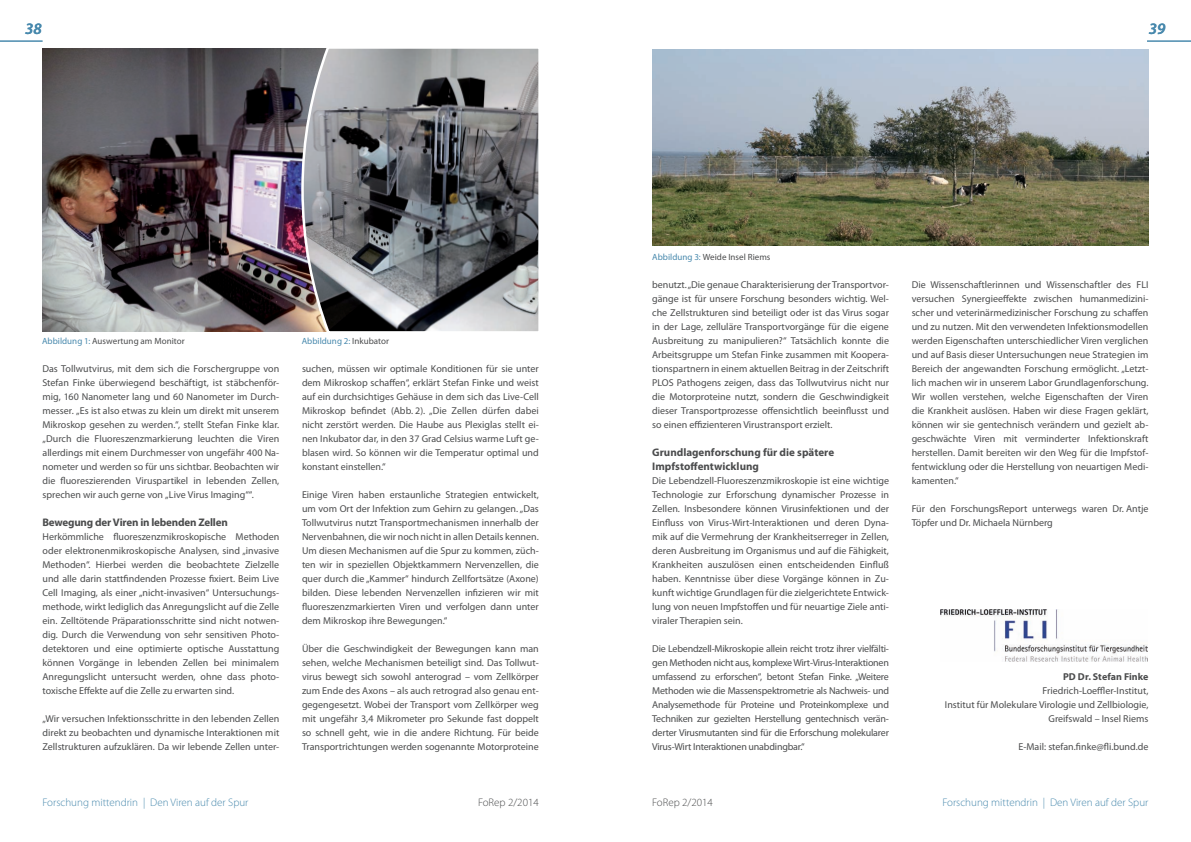
<style>
.page{position:relative;width:1191px;height:842px;background:#fff}
.page>*{position:absolute;margin:0;border:0;box-sizing:border-box;transform-origin:0 0}
.t1{font:italic 600 16px "Myriad Pro";color:#4889ad}
.t2{font:300 11px "Myriad Pro";color:#4889ad}
.t3{font:700 11px/14px "Myriad Pro";color:#4b4c4d}
.t4{font:700 11px "Myriad Pro";letter-spacing:-.02em;color:#4b4c4d}
.t5{font:300 11px "Myriad Pro";color:#4b4c4d}
.t6{font:10px/14px "Myriad Pro";color:#4b4c4d;text-align:justify}
.t7{font:700 10px "Myriad Pro";color:#4b4c4d}
.t8{font:9px "Myriad Pro";letter-spacing:.005em;color:#4b4c4d}
.t9{font:9px "Myriad Pro";letter-spacing:.005em;color:#4889ad}
.s1{color:#4889ad}
.s2{color:#4b4c4d}
</style>
<div class="page">
<hr style="left:0;top:41px;width:43px;height:1px;background:#4889ad">
<hr style="left:1147px;top:41px;width:44px;height:1px;background:#4889ad">
<img style="left:43px;top:49px;width:257px;height:282px">
<svg style="left:300px;top:48px;width:239px;height:284px;background:#77787b"></svg>
<img style="left:652px;top:50px;width:496px;height:196px">
<img style="left:940px;top:609px;width:208px;height:52px">
<h1 class="t1" style="left:25px;top:18px;width:18px">38</h1>
<h1 class="t1" style="left:1149px;top:18px;width:18px">39</h1>
<p class="t8" style="left:42px;top:335px;width:144px"><span class="s1">Abbildung 1:</span> Auswertung am Monitor</p>
<p class="t9" style="left:302px;top:335px;width:89px">Abbildung 2: <span class="s2">Inkubator</span></p>
<p class="t6" style="left:43px;top:361px;width:238px">Das Tollwutvirus, mit dem sich die Forschergruppe von Stefan Finke überwiegend beschäftigt, ist stäbchenför&shy;mig, 160 Nanometer lang und 60 Nanometer im Durch&shy;messer. „Es ist also etwas zu klein um direkt mit unserem Mikroskop gesehen zu werden.“, stellt Stefan Finke klar. „Durch die Fluoreszenzmarkierung leuchten die Viren allerdings mit einem Durchmesser von ungefähr 400 Na&shy;nometer und werden so für uns sichtbar. Beobachten wir die fluoreszierenden Viruspartikel in lebenden Zellen, sprechen wir auch gerne von „Live Virus Imaging““.</p>
<p class="t4" style="left:43px;top:515px;width:187px">Bewegung der Viren in lebenden Zellen</p>
<p class="t6" style="left:43px;top:529px;width:238px">Herkömmliche fluoreszenzmikroskopische Methoden oder elektronenmikroskopische Analysen, sind „invasive Methoden“. Hierbei werden die beobachtete Zielzelle und alle darin stattfindenden Prozesse fixiert. Beim Live Cell Imaging, als einer „nicht-invasiven“ Untersuchungs&shy;methode, wirkt lediglich das Anregungslicht auf die Zelle ein. Zelltötende Präparationsschritte sind nicht notwen&shy;dig. Durch die Verwendung von sehr sensitiven Photo&shy;detektoren und eine optimierte optische Ausstattung können Vorgänge in lebenden Zellen bei minimalem Anregungslicht untersucht werden, ohne dass photo&shy;toxische Effekte auf die Zelle zu erwarten sind.</p>
<p class="t6" style="left:43px;top:711px;width:238px">„Wir versuchen Infektionsschritte in den lebenden Zellen direkt zu beobachten und dynamische Interaktionen mit Zellstrukturen aufzuklären. Da wir lebende Zellen unter-</p>
<p class="t6" style="left:302px;top:361px;width:238px">suchen, müssen wir optimale Konditionen für sie unter dem Mikroskop schaffen“, erklärt Stefan Finke und weist auf ein durchsichtiges Gehäuse in dem sich das Live-Cell Mikroskop befindet (Abb. 2). „Die Zellen dürfen dabei nicht zerstört werden. Die Haube aus Plexiglas stellt ei&shy;nen Inkubator dar, in den 37 Grad Celsius warme Luft ge&shy;blasen wird. So können wir die Temperatur optimal und konstant einstellen.“</p>
<p class="t6" style="left:302px;top:487px;width:238px">Einige Viren haben erstaunliche Strategien entwickelt, um vom Ort der Infektion zum Gehirn zu gelangen. „Das Tollwutvirus nutzt Transportmechanismen innerhalb der Nervenbahnen, die wir noch nicht in allen Details kennen.<br>Um diesen Mechanismen auf die Spur zu kommen, züch&shy;ten wir in speziellen Objektkammern Nervenzellen, die quer durch die „Kammer“ hindurch Zellfortsätze (Axone) bilden. Diese lebenden Nervenzellen infizieren wir mit fluoreszenzmarkierten Viren und verfolgen dann unter dem Mikroskop ihre Bewegungen.“</p>
<p class="t6" style="left:302px;top:641px;width:238px">Über die Geschwindigkeit der Bewegungen kann man sehen, welche Mechanismen beteiligt sind. Das Tollwut&shy;virus bewegt sich sowohl anterograd – vom Zellkörper zum Ende des Axons – als auch retrograd also genau ent&shy;gegengesetzt. Wobei der Transport vom Zellkörper weg mit ungefähr 3,4 Mikrometer pro Sekunde fast doppelt so schnell geht, wie in die andere Richtung. Für beide Transportrichtungen werden sogenannte Motorproteine</p>
<p class="t8" style="left:652px;top:251px;width:120px"><span class="s1">Abbildung 3:</span> Weide Insel Riems</p>
<p class="t6" style="left:652px;top:277px;width:238px">benutzt. „Die genaue Charakterisierung der Transportvor&shy;gänge ist für unsere Forschung besonders wichtig. Wel&shy;che Zellstrukturen sind beteiligt oder ist das Virus sogar in der Lage, zelluläre Transportvorgänge für die eigene Ausbreitung zu manipulieren?“ Tatsächlich konnte die Arbeitsgruppe um Stefan Finke zusammen mit Koopera&shy;tionspartnern in einem aktuellen Beitrag in der Zeitschrift PLOS Pathogens zeigen, dass das Tollwutvirus nicht nur die Motorproteine nutzt, sondern die Geschwindigkeit dieser Transportprozesse offensichtlich beeinflusst und so einen effizienteren Virustransport erzielt.</p>
<p class="t3" style="left:652px;top:445px;width:183px">Grundlagenforschung für die spätere<br>Impfstoffentwicklung</p>
<p class="t6" style="left:652px;top:473px;width:238px">Die Lebendzell-Fluoreszenzmikroskopie ist eine wichtige Technologie zur Erforschung dynamischer Prozesse in Zellen. Insbesondere können Virusinfektionen und der Einfluss von Virus-Wirt-Interaktionen und deren Dyna&shy;mik auf die Vermehrung der Krankheitserreger in Zellen, deren Ausbreitung im Organismus und auf die Fähigkeit, Krankheiten auszulösen einen entscheidenden Einfluß haben. Kenntnisse über diese Vorgänge können in Zu&shy;kunft wichtige Grundlagen für die zielgerichtete Entwick&shy;lung von neuen Impfstoffen und für neuartige Ziele anti&shy;viraler Therapien sein.</p>
<p class="t6" style="left:652px;top:641px;width:238px">Die Lebendzell-Mikroskopie allein reicht trotz ihrer vielfälti&shy;gen Methoden nicht aus, komplexe Wirt-Virus-Interaktionen umfassend zu erforschen“, betont Stefan Finke. „Weitere Methoden wie die Massenspektrometrie als Nachweis- und Analysemethode für Proteine und Proteinkomplexe und Techniken zur gezielten Herstellung gentechnisch verän&shy;derter Virusmutanten sind für die Erforschung molekularer Virus-Wirt Interaktionen unabdingbar.“</p>
<p class="t6" style="left:911px;top:277px;width:238px">Die Wissenschaftlerinnen und Wissenschaftler des FLI versuchen Synergieeffekte zwischen humanmedizini&shy;scher und veterinärmedizinischer Forschung zu schaffen und zu nutzen. Mit den verwendeten Infektionsmodellen werden Eigenschaften unterschiedlicher Viren verglichen und auf Basis dieser Untersuchungen neue Strategien im Bereich der angewandten Forschung ermöglicht. „Letzt&shy;lich machen wir in unserem Labor Grundlagenforschung.<br>Wir wollen verstehen, welche Eigenschaften der Viren die Krankheit auslösen. Haben wir diese Fragen geklärt, können wir sie gentechnisch verändern und gezielt ab&shy;geschwächte Viren mit verminderter Infektionskraft herstellen. Damit bereiten wir den Weg für die Impfstof&shy;fentwicklung oder die Herstellung von neuartigen Medi&shy;kamenten.“</p>
<p class="t6" style="left:911px;top:501px;width:238px">Für den ForschungsReport unterwegs waren Dr. Antje<br>Töpfer und Dr. Michaela Nürnberg</p>
<p class="t7" style="left:1063px;top:670px;width:87px">PD Dr. Stefan Finke</p>
<p class="t6" style="left:945px;top:683px;width:205px;text-align:right">Friedrich-Loeffler-Institut,<br>Institut für Molekulare Virologie und Zellbiologie,<br>Greifswald – Insel Riems</p>
<p class="t6" style="left:1018px;top:739px;width:131px">E-Mail: stefan.finke@fli.bund.de</p>
<p class="t2" style="left:43px;top:795px;width:207px">Forschung mittendrin | Den Viren auf der Spur</p>
<p class="t5" style="left:478px;top:796px;width:62px">FoRep 2/2014</p>
<p class="t5" style="left:652px;top:796px;width:62px">FoRep 2/2014</p>
<p class="t2" style="left:942px;top:795px;width:207px">Forschung mittendrin | Den Viren auf der Spur</p>
</div>
